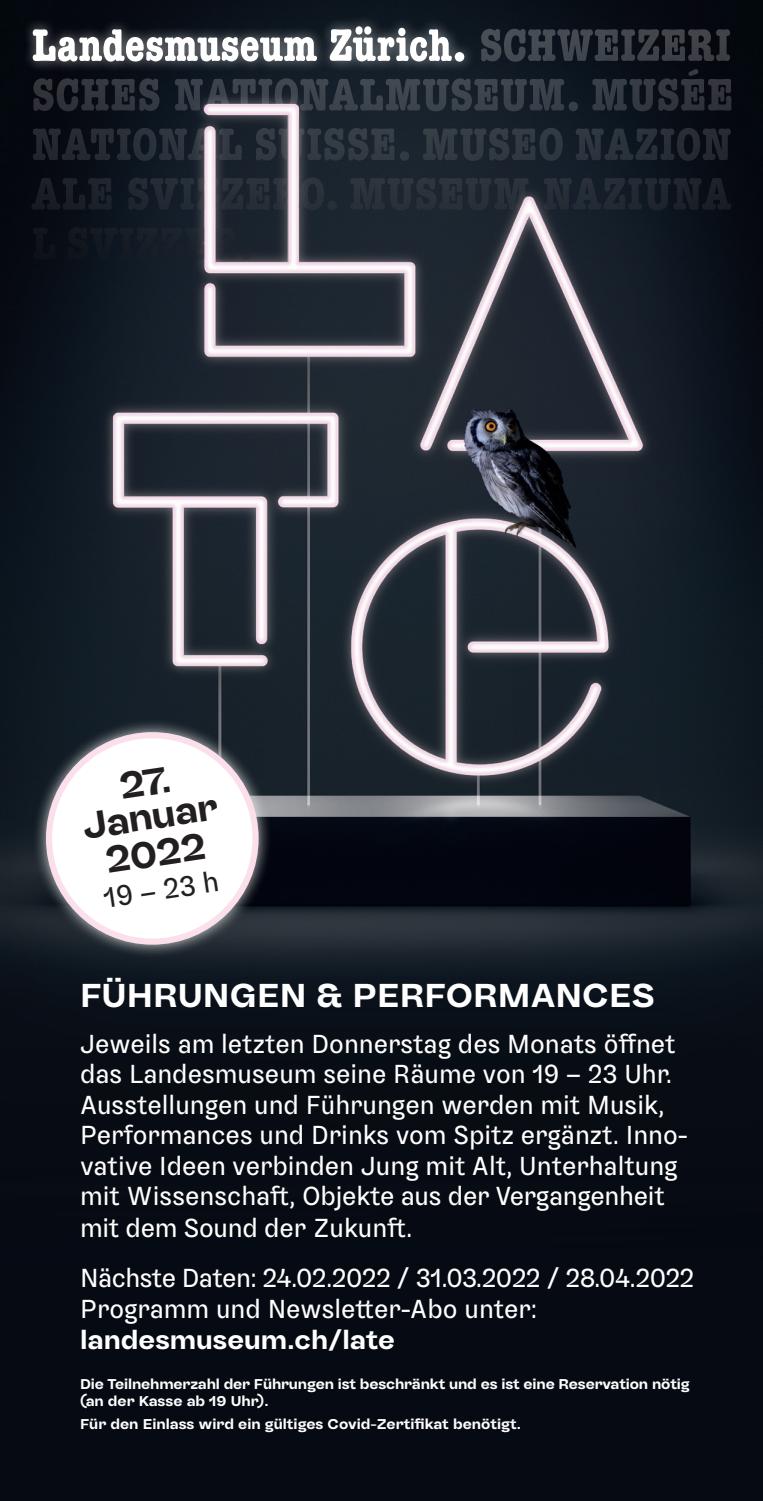
<style>
.page{position:relative;width:763px;height:1501px;background:#fff}
.page>*{position:absolute;margin:0;border:0;box-sizing:border-box;transform-origin:0 0}
.t1{font:700 39.5px/35.5px "Sombra";color:#231f20;text-align:center}
.t2{font:700 35px "Sombra";color:#fff}
.t3{font:30px "Sombra";color:#231f20}
.t4{font:27.5px/30.5px "Sombra";color:#fff}
.t5{font:27.5px/30.5px "Sombra";letter-spacing:-.02em;color:#fff}
.t6{font:700 27.5px "Sombra";color:#fff}
.t7{font:700 15px/17.5px "Sombra";letter-spacing:-.01em;color:#fff}
</style>
<div class="page">
<div style="left:0;top:0;width:762px;height:1501px;background:#050a13"></div>
<img style="left:0;top:0;width:762px;height:989px">
<svg style="left:688px;top:29px;width:43px;height:82px"></svg>
<div style="left:22px;top:15px;width:453px;height:58px;background:#fff;opacity:.5"></div>
<svg style="left:33px;top:26px;width:431px;height:36px;background:#898c90"></svg>
<img style="left:204px;top:104px;width:95px;height:158px">
<div style="left:32px;top:718px;width:240px;height:240px;background:#fff;opacity:.75"></div>
<div style="left:49px;top:735px;width:206px;height:206px;background:#fff;border-radius:50%"></div>
<div style="left:46px;top:732px;width:212px;height:212px;border:6px solid #fbdfeb;border-radius:50%"></div>
<img style="left:514px;top:197px;width:23px;height:23px">
<h1 class="t1" style="left:74px;top:771px;width:137px;rotate:-9deg">27.<br>Januar<br>2022</h1>
<p class="t3" style="left:101px;top:875px;width:118px;rotate:-8deg">19 – 23 h</p>
<p class="t2" style="left:80px;top:968px;width:576px">FÜHRUNGEN &amp; PERFORMANCES</p>
<p class="t4" style="left:80px;top:1025px;width:609px">Jeweils am letzten Donnerstag des Monats öffnet das Landesmuseum seine Räume von 19 – 23 Uhr.<br>Ausstellungen und Führungen werden mit Musik, Performances und Drinks vom Spitz ergänzt. Inno&shy;vative Ideen verbinden Jung mit Alt, Unterhaltung mit Wissenschaft, Objekte aus der Vergangenheit mit dem Sound der Zukunft.</p>
<p class="t5" style="left:80px;top:1260px;width:615px">Nächste Daten: 24.02.2022 / 31.03.2022 / 28.04.2022<br>Programm und Newsletter-Abo unter:</p>
<p class="t6" style="left:80px;top:1318px;width:316px">landesmuseum.ch/late</p>
<p class="t7" style="left:80px;top:1373px;width:611px">Die Teilnehmerzahl der Führungen ist beschränkt und es ist eine Reservation nötig (an der Kasse ab 19 Uhr).</p>
<p class="t7" style="left:80px;top:1413px;width:442px">Für den Einlass wird ein gültiges Covid-Zertifikat benötigt.</p>
</div>
